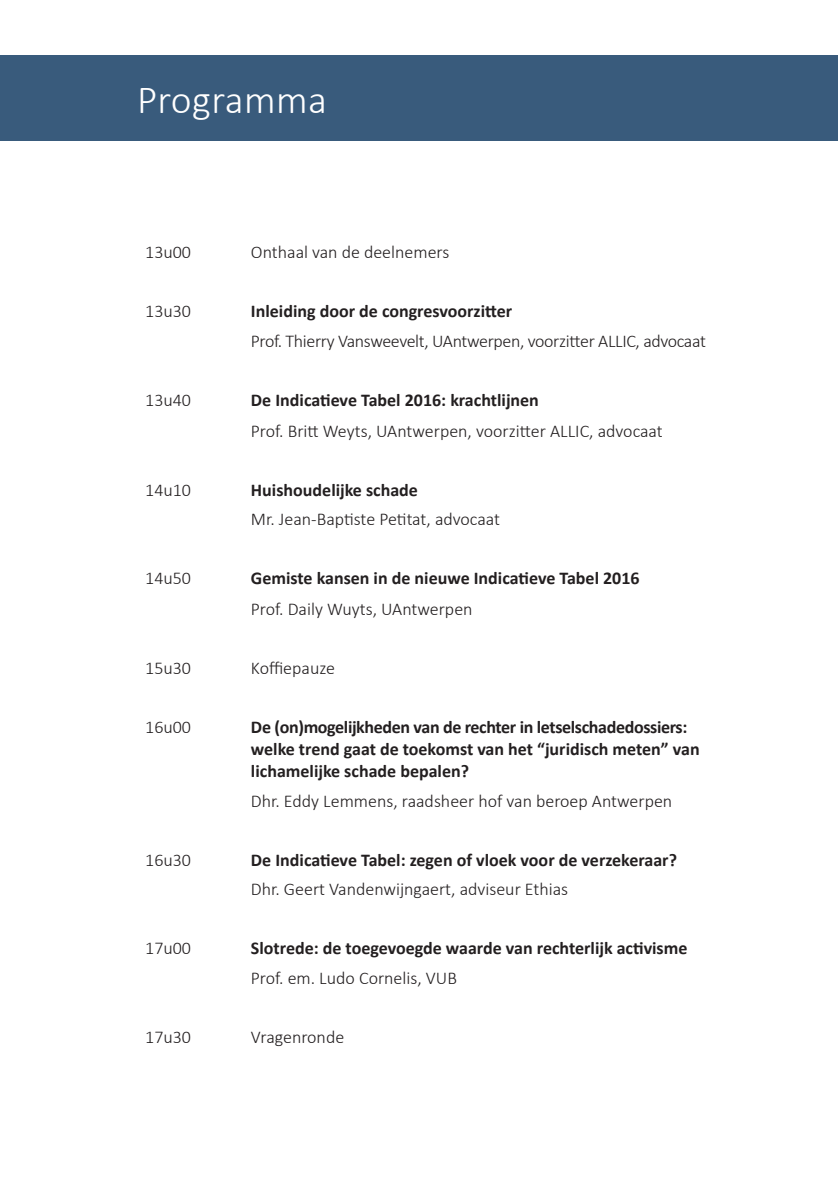
<style>
.page{position:relative;width:838px;height:1190px;background:#fff}
.page>*{position:absolute;margin:0;border:0;box-sizing:border-box;transform-origin:0 0}
.t1{font:300 40px "Calibri";letter-spacing:.01em;color:#fff}
.t2{font:700 18px/22px "Calibri";color:#231f20}
.t3{font:300 18px "Calibri";color:#231f20}
.t4{font:300 18px "Calibri";letter-spacing:-.02em;color:#231f20}
</style>
<div class="page">
<div style="left:0;top:55px;width:838px;height:85px;background:#395b7c"></div>
<p class="t1" style="left:137px;top:75px;width:191px">Programma</p>
<p class="t3" style="left:145px;top:241px;width:47px">13u00</p>
<p class="t3" style="left:251px;top:241px;width:200px">Onthaal van de deelnemers</p>
<p class="t3" style="left:145px;top:300px;width:47px">13u30</p>
<p class="t2" style="left:251px;top:300px;width:263px">Inleiding door de congresvoorzitter</p>
<p class="t4" style="left:251px;top:330px;width:456px">Prof. Thierry Vansweevelt, UAntwerpen, voorzitter ALLIC, advocaat</p>
<p class="t3" style="left:145px;top:389px;width:47px">13u40</p>
<p class="t2" style="left:251px;top:388px;width:289px">De Indicatieve Tabel 2016: krachtlijnen</p>
<p class="t3" style="left:251px;top:420px;width:413px">Prof. Britt Weyts, UAntwerpen, voorzitter ALLIC, advocaat</p>
<p class="t3" style="left:145px;top:479px;width:47px">14u10</p>
<p class="t2" style="left:251px;top:478px;width:169px">Huishoudelijke schade</p>
<p class="t3" style="left:251px;top:508px;width:251px">Mr. Jean-Baptiste Petitat, advocaat</p>
<p class="t3" style="left:145px;top:567px;width:47px">14u50</p>
<p class="t2" style="left:251px;top:567px;width:390px">Gemiste kansen in de nieuwe Indicatieve Tabel 2016</p>
<p class="t3" style="left:251px;top:598px;width:223px">Prof. Daily Wuyts, UAntwerpen</p>
<p class="t3" style="left:145px;top:657px;width:47px">15u30</p>
<p class="t3" style="left:251px;top:657px;width:85px">Koffiepauze</p>
<p class="t3" style="left:145px;top:716px;width:47px">16u00</p>
<p class="t2" style="left:251px;top:716px;width:450px">De (on)mogelijkheden van de rechter in letselschadedossiers: welke trend gaat de toekomst van het “juridisch meten” van lichamelijke schade bepalen?</p>
<p class="t3" style="left:251px;top:790px;width:423px">Dhr. Eddy Lemmens, raadsheer hof van beroep Antwerpen</p>
<p class="t3" style="left:145px;top:849px;width:47px">16u30</p>
<p class="t2" style="left:251px;top:848px;width:427px">De Indicatieve Tabel: zegen of vloek voor de verzekeraar?</p>
<p class="t3" style="left:251px;top:878px;width:319px">Dhr. Geert Vandenwijngaert, adviseur Ethias</p>
<p class="t3" style="left:145px;top:937px;width:47px">17u00</p>
<p class="t2" style="left:251px;top:937px;width:438px">Slotrede: de toegevoegde waarde van rechterlijk activisme</p>
<p class="t3" style="left:251px;top:967px;width:207px">Prof. em. Ludo Cornelis, VUB</p>
<p class="t3" style="left:145px;top:1026px;width:47px">17u30</p>
<p class="t3" style="left:251px;top:1026px;width:95px">Vragenronde</p>
</div>
